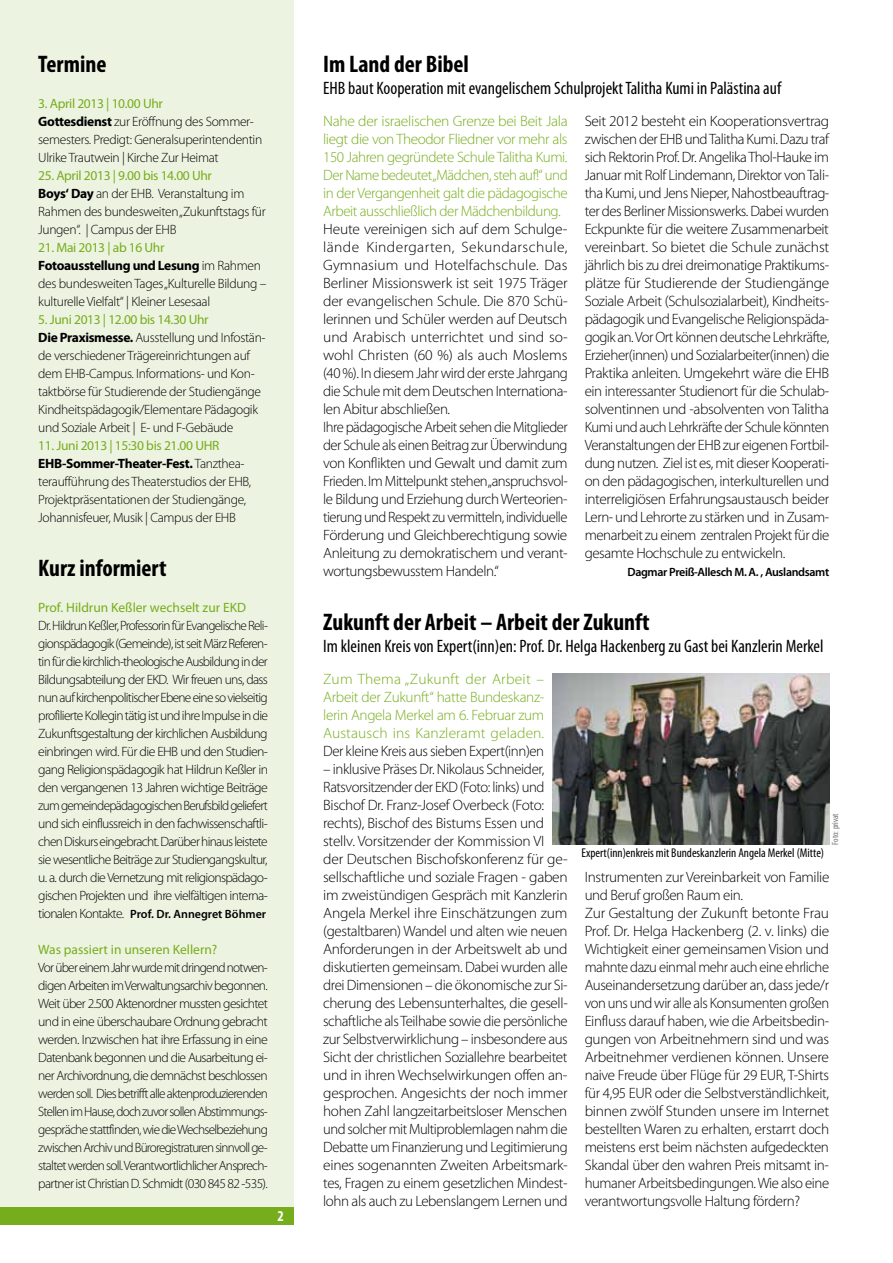
<style>
.page{position:relative;width:893px;height:1263px;background:#fff}
.page>*{position:absolute;margin:0;border:0;box-sizing:border-box;transform-origin:0 0}
.t1{font:700 condensed 24px "Myriad Pro";color:#000}
.t2{font:condensed 18px "Myriad Pro";color:#000}
.t3{font:300 15px/18px "Myriad Pro";letter-spacing:-.025em;color:#000}
.t4{font:300 15px/18px "Myriad Pro";letter-spacing:-.025em;color:#76ad1c;text-align:justify}
.t5{font:700 condensed 15px "Myriad Pro";color:#fff}
.t6{font:300 13.5px/18px "Myriad Pro";letter-spacing:-.025em;color:#000}
.t7{font:13.5px "Myriad Pro";color:#76ad1c}
.t8{font:condensed 12.75px "Myriad Pro";color:#000}
.t9{font:600 12px "Myriad Pro";color:#000}
.t10{font:600 12px "Myriad Pro";letter-spacing:-.03em;color:#000}
.t11{font:condensed 9px "Myriad Pro";color:#707172}
.s1{font-weight:400;color:#76ad1c}
.s2{font-weight:700}
.s3{font-weight:300;font-size:13.5px}
</style>
<div class="page">
<div style="left:0;top:0;width:293px;height:1208px;background:#edf3e1"></div>
<div style="left:0;top:1208px;width:293px;height:17px;background:#76ad1c"></div>
<img style="left:553px;top:673px;width:276px;height:172px">
<h1 class="t1" style="left:38px;top:49px;width:70px">Termine</h1>
<p class="t6" style="left:38px;top:94px;width:226px"><span class="s1">3. April 2013 | 10.00 Uhr<br></span><span class="s2">Gottesdienst</span> zur Eröffnung des Sommer&shy;semesters. Predigt: Generalsuperintendentin Ulrike Trautwein | Kirche Zur Heimat</p>
<p class="t6" style="left:38px;top:166px;width:229px"><span class="s1">25. April 2013 | 9.00 bis 14.00 Uhr<br></span><span class="s2">Boys‘ Day</span> an der EHB. Veranstaltung im Rahmen des bundesweiten „Zukunftstags für Jungen“. | Campus der EHB</p>
<p class="t6" style="left:38px;top:238px;width:230px"><span class="s1">21. Mai 2013 | ab 16 Uhr<br></span><span class="s2">Fotoausstellung und Lesung</span> im Rahmen des bundesweiten Tages „Kulturelle Bildung – kulturelle Vielfalt“ | Kleiner Lesesaal</p>
<p class="t6" style="left:38px;top:310px;width:229px"><span class="s1">5. Juni 2013 | 12.00 bis 14.30 Uhr<br></span><span class="s2">Die Praxismesse.</span> Ausstellung und Infostän&shy;de verschiedener Trägereinrichtungen auf dem EHB-Campus. Informations- und Kon&shy;taktbörse für Studierende der Studiengänge Kindheitspädagogik/Elementare Pädagogik und Soziale Arbeit | E- und F-Gebäude</p>
<p class="t6" style="left:38px;top:436px;width:215px"><span class="s1">11. Juni 2013 | 15:30 bis 21.00 UHR </span><span class="s2">EHB-Sommer-Theater-Fest.</span> Tanzthea&shy;teraufführung des Theaterstudios der EHB, Projektpräsentationen der Studiengänge, Johannisfeuer, Musik | Campus der EHB</p>
<h1 class="t1" style="left:38px;top:553px;width:130px">Kurz informiert</h1>
<p class="t7" style="left:38px;top:599px;width:209px">Prof. Hildrun Keßler wechselt zur EKD</p>
<p class="t6" style="left:38px;top:616px;width:231px;text-align:justify">Dr. Hildrun Keßler, Professorin für Evangelische Reli&shy;gionspädagogik (Gemeinde), ist seit März Referen&shy;tin für die kirchlich-theologische Ausbildung in der Bildungsabteilung der EKD. Wir freuen uns, dass nun auf kirchenpolitischer Ebene eine so vielseitig profilierte Kollegin tätig ist und ihre Impulse in die Zukunftsgestaltung der kirchlichen Ausbildung einbringen wird. Für die EHB und den Studien&shy;gang Religionspädagogik hat Hildrun Keßler in den vergangenen 13 Jahren wichtige Beiträge zum gemeindepädagogischen Berufsbild geliefert und sich einflussreich in den fachwissenschaftli&shy;chen Diskurs eingebracht. Darüber hinaus leistete sie wesentliche Beiträge zur Studiengangskultur, u. a. durch die Vernetzung mit religionspädago&shy;gischen Projekten und ihre vielfältigen interna-</p>
<p class="t9" style="left:38px;top:906px;width:229px"><span class="s3">tionalen Kontakte.</span> Prof. Dr. Annegret Böhmer</p>
<p class="t7" style="left:38px;top:941px;width:181px">Was passiert in unseren Kellern?</p>
<p class="t6" style="left:38px;top:958px;width:231px;text-align:justify">Vor über einem Jahr wurde mit dringend notwen&shy;digen Arbeiten im Verwaltungsarchiv begonnen.<br>Weit über 2.500 Aktenordner mussten gesichtet und in eine überschaubare Ordnung gebracht werden. Inzwischen hat ihre Erfassung in eine Datenbank begonnen und die Ausarbeitung ei&shy;ner Archivordnung, die demnächst beschlossen werden soll. Dies betrifft alle aktenproduzierenden Stellen im Hause, doch zuvor sollen Abstimmungs&shy;gespräche stattfinden, wie die Wechselbeziehung zwischen Archiv und Büroregistraturen sinnvoll ge&shy;staltet werden soll. Verantwortlichlicher Ansprech&shy;partner ist Christian D. Schmidt (030 845 82 -535).</p>
<p class="t5" style="left:277px;top:1207px;width:8px">2</p>
<h1 class="t1" style="left:323px;top:49px;width:147px">Im Land der Bibel</h1>
<p class="t2" style="left:323px;top:77px;width:459px">EH B baut Kooperation mit evangelischem Schulprojekt Talitha Kumi in Palästina auf</p>
<p class="t4" style="left:323px;top:112px;width:246px">Nahe der israelischen Grenze bei Beit Jala liegt die von Theodor Fliedner vor mehr als 150 Jahren gegründete Schule Talitha Kumi.<br>Der Name bedeutet „Mädchen, steh auf!“ und in der Vergangenheit galt die pädagogische Arbeit ausschließlich der Mädchenbildung.</p>
<p class="t3" style="left:323px;top:220px;width:246px">Heute vereinigen sich auf dem Schulge&shy;lände Kindergarten, Sekundarschule, Gymnasium und Hotelfachschule. Das Berliner Missionswerk ist seit 1975 Träger der evangelischen Schule. Die 870 Schü&shy;lerinnen und Schüler werden auf Deutsch und Arabisch unterrichtet und sind so&shy;wohl Christen (60 %) als auch Moslems (40 %). In diesem Jahr wird der erste Jahrgang die Schule mit dem Deutschen Internationa&shy;len Abitur abschließen.<br>Ihre pädagogische Arbeit sehen die Mitglieder der Schule als einen Beitrag zur Überwindung von Konflikten und Gewalt und damit zum Frieden. Im Mittelpunkt stehen „anspruchsvol&shy;le Bildung und Erziehung durch Werteorien&shy;tierung und Respekt zu vermitteln, individuelle Förderung und Gleichberechtigung sowie Anleitung zu demokratischem und verant&shy;wortungsbewusstem Handeln.“</p>
<p class="t3" style="left:585px;top:112px;width:246px;text-align:justify">Seit 2012 besteht ein Kooperationsvertrag zwischen der EHB und Talitha Kumi. Dazu traf sich Rektorin Prof. Dr. Angelika Thol-Hauke im Januar mit Rolf Lindemann, Direktor von Tali&shy;tha Kumi, und Jens Nieper, Nahostbeauftrag&shy;ter des Berliner Missionswerks. Dabei wurden Eckpunkte für die weitere Zusammenarbeit vereinbart. So bietet die Schule zunächst jährlich bis zu drei dreimonatige Praktikums&shy;plätze für Studierende der Studiengänge Soziale Arbeit (Schulsozialarbeit), Kindheits&shy;pädagogik und Evangelische Religionspäda&shy;gogik an. Vor Ort können deutsche Lehrkräfte, Erzieher(innen) und Sozialarbeiter(innen) die Praktika anleiten. Umgekehrt wäre die EHB ein interessanter Studienort für die Schulab&shy;solventinnen und -absolventen von Talitha Kumi und auch Lehrkräfte der Schule könnten Veranstaltungen der EHB zur eigenen Fortbil&shy;dung nutzen. Ziel ist es, mit dieser Kooperati&shy;on den pädagogischen, interkulturellen und interreligiösen Erfahrungsaustausch beider Lern- und Lehrorte zu stärken und in Zusam&shy;menarbeit zu einem zentralen Projekt für die gesamte Hochschule zu entwickeln.</p>
<p class="t10" style="left:627px;top:564px;width:203px">Dagmar Preiß-Allesch M. A. , Auslandsamt</p>
<h1 class="t1" style="left:323px;top:607px;width:328px">Zukunft der Arbeit – Arbeit der Zukunft</h1>
<p class="t2" style="left:323px;top:635px;width:502px">Im kleinen Kreis von Expert(inn)en: Prof. Dr. Helga Hackenberg zu Gast bei Kanzlerin Merkel</p>
<p class="t4" style="left:323px;top:670px;width:223px">Zum Thema „Zukunft der Arbeit – Arbeit der Zukunft“ hatte Bundeskanz&shy;lerin Angela Merkel am 6. Februar zum Austausch ins Kanzleramt geladen.</p>
<p class="t3" style="left:323px;top:742px;width:223px">Der kleine Kreis aus sieben Expert(inn)en</p>
<p class="t3" style="left:323px;top:760px;width:246px">– inklusive Präses Dr. Nikolaus Schneider, Ratsvorsitzender der EKD (Foto: links) und Bischof Dr. Franz-Josef Overbeck (Foto: rechts), Bischof des Bistums Essen und stellv. Vorsitzender der Kommission VI der Deutschen Bischofskonferenz für ge&shy;sellschaftliche und soziale Fragen - gaben im zweistündigen Gespräch mit Kanzlerin Angela Merkel ihre Einschätzungen zum (gestaltbaren) Wandel und alten wie neuen Anforderungen in der Arbeitswelt ab und diskutierten gemeinsam. Dabei wurden alle drei Dimensionen – die ökonomische zur Si&shy;cherung des Lebensunterhaltes, die gesell&shy;schaftliche als Teilhabe sowie die persönliche zur Selbstverwirklichung – insbesondere aus Sicht der christlichen Soziallehre bearbeitet und in ihren Wechselwirkungen offen an&shy;gesprochen. Angesichts der noch immer hohen Zahl langzeitarbeitsloser Menschen und solcher mit Multiproblemlagen nahm die Debatte um Finanzierung und Legitimierung eines sogenannten Zweiten Arbeitsmark&shy;tes, Fragen zu einem gesetzlichen Mindest&shy;lohn als auch zu Lebenslangem Lernen und</p>
<p class="t8" style="left:581px;top:845px;width:244px">Expert(inn)enkreis mit Bundeskanzlerin Angela Merkel (Mitte)</p>
<p class="t11" style="left:830px;top:845px;width:33px;rotate:-90deg">Foto: privat</p>
<p class="t3" style="left:585px;top:868px;width:246px">Instrumenten zur Vereinbarkeit von Familie und Beruf großen Raum ein.<br>Zur Gestaltung der Zukunft betonte Frau Prof. Dr. Helga Hackenberg (2. v. links) die Wichtigkeit einer gemeinsamen Vision und mahnte dazu einmal mehr auch eine ehrliche Auseinandersetzung darüber an, dass jede/r von uns und wir alle als Konsumenten großen Einfluss darauf haben, wie die Arbeitsbedin&shy;gungen von Arbeitnehmern sind und was Arbeitnehmer verdienen können. Unsere naive Freude über Flüge für 29 EUR, T-Shirts für 4,95 EUR oder die Selbstverständlichkeit, binnen zwölf Stunden unsere im Internet bestellten Waren zu erhalten, erstarrt doch meistens erst beim nächsten aufgedeckten Skandal über den wahren Preis mitsamt in&shy;humaner Arbeitsbedingungen. Wie also eine verantwortungsvolle Haltung fördern?</p>
</div>
